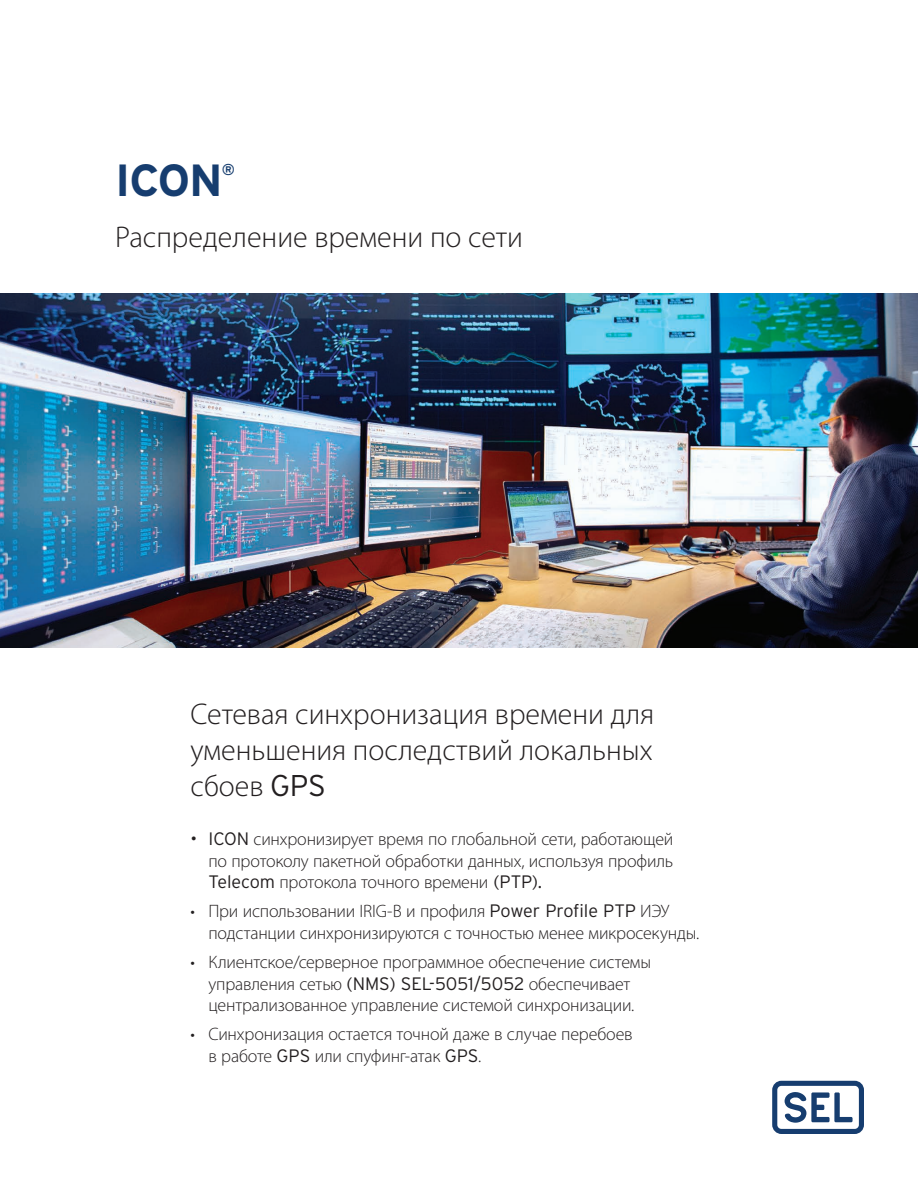
<style>
.page{position:relative;width:918px;height:1188px;background:#fff}
.page>*{position:absolute;margin:0;border:0;box-sizing:border-box;transform-origin:0 0}
.t1{font:700 45px "Interstate Poly";color:#163d6f}
.t2{font:300 30px/36px "Myriad Pro";color:#231f20;text-align:justify}
.t3{font:300 18px/21.6px "Myriad Pro";letter-spacing:-.01em;color:#231f20}
.t4{font:700 15.75px "Interstate Poly";color:#163d6f}
.s1{font-family:"Interstate Poly"}
</style>
<div class="page">
<svg style="left:772px;top:1081px;width:92px;height:53px"></svg>
<img style="left:0;top:294px;width:918px;height:354px">
<h1 class="t1" style="left:115px;top:147px;width:109px">ICON</h1>
<p class="t4" style="left:222px;top:158px;width:15px">®</p>
<h2 class="t2" style="left:115px;top:218px;width:409px">Распределение времени по сети</h2>
<h2 class="t2" style="left:190px;top:696px;width:465px">Сетевая синхронизация времени для уменьшения последствий локальных сбоев <span class="s1">GPS</span></h2>
<p class="t3" style="left:208px;top:828px;width:466px;text-align:justify;text-indent:-18px"><span class="s1">• ICON</span> синхронизирует время по глобальной сети, работающей по протоколу пакетной обработки данных, используя профиль <span class="s1">Telecom</span> протокола точного времени <span class="s1">(PTP).</span></p>
<p class="t3" style="left:208px;top:900px;width:492px;text-indent:-18px">• При использовании IRIG-B и профиля <span class="s1">Power Profile PTP</span> ИЭУ подстанции синхронизируются с точностью менее микросекунды.</p>
<p class="t3" style="left:190px;top:951px;width:462px;text-align:center">• Клиентское/серверное программное обеспечение системы управления сетью <span class="s1">(NMS) SEL-5051/5052</span> обеспечивает централизованное управление системой синхронизации.</p>
<p class="t3" style="left:208px;top:1023px;width:426px;text-indent:-18px">• Синхронизация остается точной даже в случае перебоев в работе <span class="s1">GPS</span> или спуфинг-атак <span class="s1">GPS</span>.</p>
</div>
